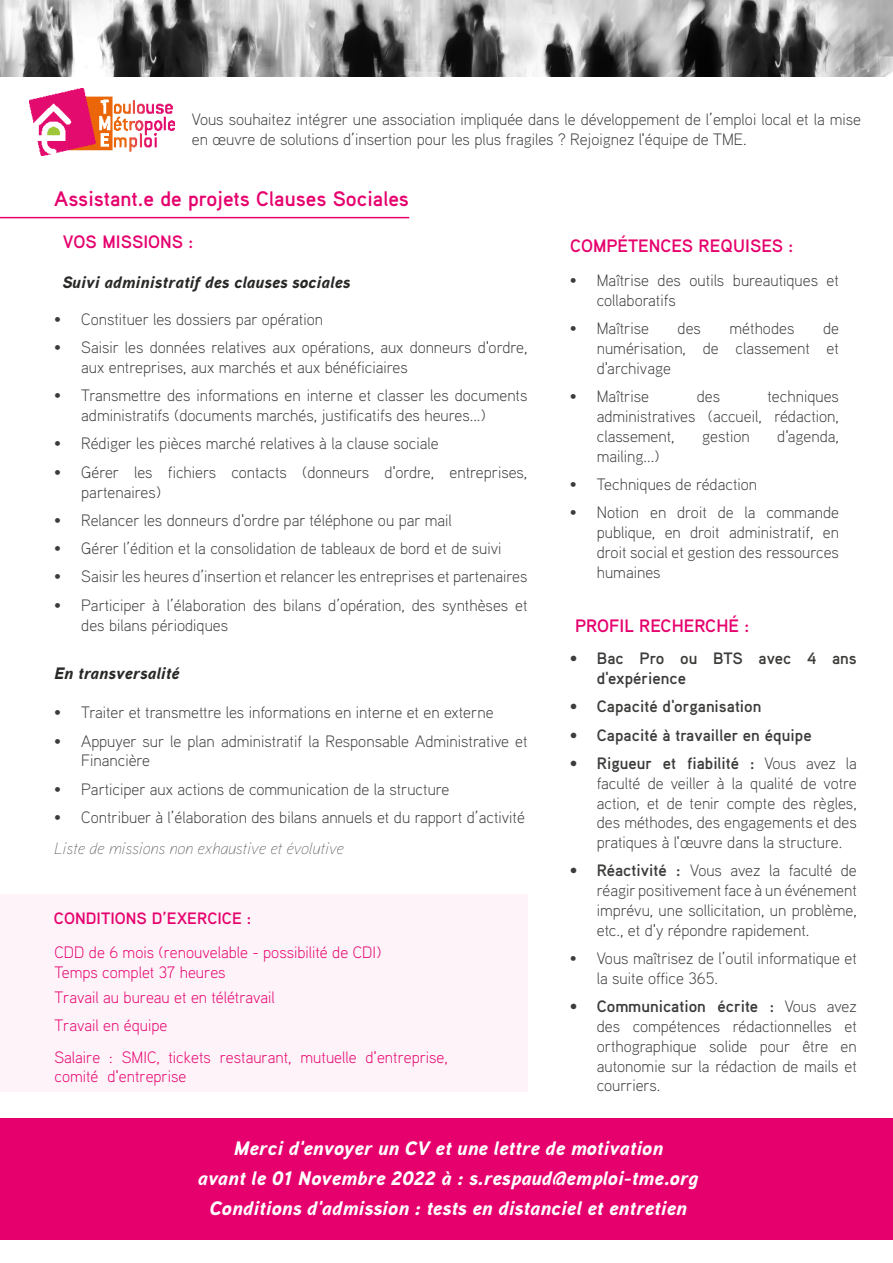
<style>
.page{position:relative;width:893px;height:1263px;background:#fff}
.page>*{position:absolute;margin:0;border:0;box-sizing:border-box;transform-origin:0 0}
.t1{font:700 21px "Aaux Pro";color:#e6006d}
.t2{font:italic 900 19.5px/30px "Aaux Pro";color:#fff;text-align:center}
.t3{font:700 18px "Aaux Pro";color:#e6006d}
.t4{font:300 16.5px/19.8px "Aaux Pro";color:#3c3c3b}
.t5{font:300 16.5px/19.8px "Aaux Pro";color:#e6006d}
.t6{font:700 16.5px/19.8px "Aaux Pro";color:#3c3c3b}
.t7{font:italic 900 16.5px "Aaux Pro";color:#282827}
.t8{font:italic 100 16.5px "Aaux Pro";color:#3c3c3b}
.t9{font:700 16.5px "Aaux Pro";color:#e6006d}
.s1{font-weight:700}
</style>
<div class="page">
<div style="left:0;top:895px;width:527px;height:197px;background:#fdf3f8"></div>
<div style="left:0;top:1118px;width:893px;height:121px;background:#e6006d"></div>
<img style="left:0;top:0;width:893px;height:77px">
<hr style="left:0;top:217px;width:409px;height:1px;background:#e6006d">
<img style="left:29px;top:89px;width:145px;height:66px">
<p class="t4" style="left:192px;top:109px;width:671px">Vous souhaitez intégrer une association impliquée dans le développement de l’emploi local et la mise en œuvre de solutions d’insertion pour les plus fragiles ? Rejoignez l'équipe de TME.</p>
<p class="t1" style="left:54px;top:185px;width:356px">Assistant.e de projets Clauses Sociales</p>
<p class="t3" style="left:63px;top:231px;width:132px">VOS MISSIONS :</p>
<p class="t7" style="left:63px;top:272px;width:289px">Suivi administratif des clauses sociales</p>
<p class="t4" style="left:54px;top:309px;width:270px">• Constituer les dossiers par opération</p>
<p class="t4" style="left:81px;top:337px;width:448px;text-indent:-27px">• Saisir les données relatives aux opérations, aux donneurs d'ordre, aux entreprises, aux marchés et aux bénéficiaires</p>
<p class="t4" style="left:81px;top:385px;width:448px;text-indent:-27px">• Transmettre des informations en interne et classer les documents administratifs (documents marchés, justificatifs des heures...)</p>
<p class="t4" style="left:54px;top:433px;width:386px">• Rédiger les pièces marché relatives à la clause sociale</p>
<p class="t4" style="left:81px;top:462px;width:448px;text-indent:-27px">• Gérer les fichiers contacts (donneurs d'ordre, entreprises, partenaires)</p>
<p class="t4" style="left:54px;top:510px;width:399px">• Relancer les donneurs d'ordre par téléphone ou par mail</p>
<p class="t4" style="left:54px;top:538px;width:449px">• Gérer l’édition et la consolidation de tableaux de bord et de suivi</p>
<p class="t4" style="left:54px;top:566px;width:475px">• Saisir les heures d’insertion et relancer les entreprises et partenaires</p>
<p class="t4" style="left:81px;top:595px;width:448px;text-indent:-27px">• Participer à l’élaboration des bilans d’opération, des synthèses et des bilans périodiques</p>
<p class="t7" style="left:54px;top:662px;width:127px">En transversalité</p>
<p class="t4" style="left:54px;top:702px;width:441px">• Traiter et transmettre les informations en interne et en externe</p>
<p class="t4" style="left:81px;top:730px;width:448px;text-indent:-27px">• Appuyer sur le plan administratif la Responsable Administrative et<br>Financière</p>
<p class="t4" style="left:54px;top:778px;width:397px">• Participer aux actions de communication de la structure</p>
<p class="t4" style="left:54px;top:807px;width:472px">• Contribuer à l’élaboration des bilans annuels et du rapport d’activité</p>
<p class="t8" style="left:54px;top:838px;width:291px">Liste de missions non exhaustive et évolutive</p>
<p class="t9" style="left:54px;top:908px;width:199px">CONDITIONS D’EXERCICE :</p>
<p class="t5" style="left:54px;top:942px;width:328px">CDD de 6 mois (renouvelable - possibilité de CDI)<br>Temps complet 37 heures</p>
<p class="t5" style="left:54px;top:982px;width:222px;line-height:28.3px">Travail au bureau et en télétravail<br>Travail en équipe</p>
<p class="t5" style="left:54px;top:1046px;width:395px">Salaire : SMIC, tickets restaurant, mutuelle d'entreprise, comité d'entreprise</p>
<p class="t3" style="left:570px;top:235px;width:224px">COMPÉTENCES REQUISES :</p>
<p class="t4" style="left:597px;top:270px;width:244px;text-indent:-27px">• Maîtrise des outils bureautiques et collaboratifs</p>
<p class="t4" style="left:570px;top:318px;width:81px">• Maîtrise</p>
<p class="t4" style="left:678px;top:318px;width:25px">des</p>
<p class="t4" style="left:730px;top:318px;width:66px">méthodes</p>
<p class="t4" style="left:597px;top:318px;width:244px;text-align:justify;text-indent:226px">de numérisation, de classement et d'archivage</p>
<p class="t4" style="left:570px;top:386px;width:81px">• Maîtrise</p>
<p class="t4" style="left:697px;top:386px;width:25px">des</p>
<p class="t4" style="left:597px;top:386px;width:244px;text-align:justify;text-indent:171px">techniques administratives (accueil, rédaction, classement,</p>
<p class="t4" style="left:702px;top:426px;width:49px">gestion</p>
<p class="t4" style="left:777px;top:426px;width:63px">d'agenda,</p>
<p class="t4" style="left:597px;top:446px;width:64px">mailing...)</p>
<p class="t4" style="left:570px;top:474px;width:189px">• Techniques de rédaction</p>
<p class="t4" style="left:597px;top:502px;width:244px;text-align:justify;text-indent:-27px">• Notion en droit de la commande publique, en droit administratif, en droit social et gestion des ressources humaines</p>
<p class="t3" style="left:575px;top:614px;width:176px">PROFIL RECHERCHÉ :</p>
<p class="t6" style="left:597px;top:648px;width:262px;text-indent:-27px">• Bac Pro ou BTS avec 4 ans d'expérience</p>
<p class="t6" style="left:570px;top:696px;width:193px">• Capacité d'organisation</p>
<p class="t6" style="left:570px;top:724px;width:243px">• Capacité à travailler en équipe</p>
<p class="t4" style="left:597px;top:753px;width:262px;text-align:justify;text-indent:-27px"><span class="s1">• Rigueur et fiabilité :</span> Vous avez la faculté de veiller à la qualité de votre action, et de tenir compte des règles, des méthodes, des engagements et des pratiques à l'œuvre dans la structure.</p>
<p class="t4" style="left:597px;top:860px;width:262px;text-align:justify;text-indent:-27px"><span class="s1">• Réactivité :</span> Vous avez la faculté de réagir positivement face à un événement imprévu, une sollicitation, un problème, etc., et d'y répondre rapidement.</p>
<p class="t4" style="left:597px;top:948px;width:262px;text-indent:-27px">• Vous maîtrisez de l’outil informatique et la suite office 365.</p>
<p class="t4" style="left:597px;top:996px;width:262px;text-align:justify;text-indent:-27px"><span class="s1">• Communication écrite :</span> Vous avez des compétences rédactionnelles et orthographique solide pour être en autonomie sur la rédaction de mails et courriers.</p>
<p class="t2" style="left:198px;top:1132px;width:503px">Merci d'envoyer un CV et une lettre de motivation<br>avant le 01 Novembre 2022 à : s.respaud@emploi-tme.org<br>Conditions d'admission : tests en distanciel et entretien</p>
</div>
